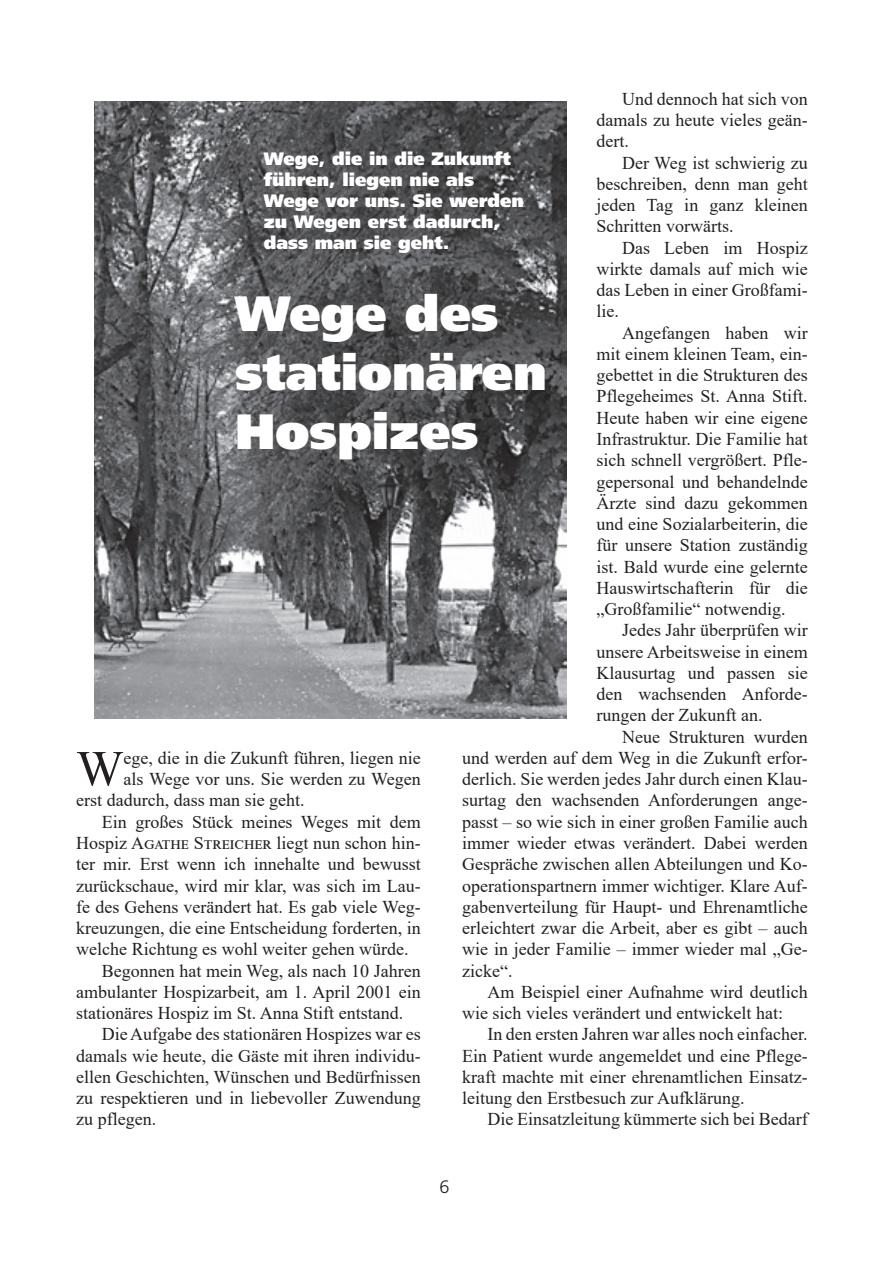
<style>
.page{position:relative;width:893px;height:1263px;background:#fff}
.page>*{position:absolute;margin:0;border:0;box-sizing:border-box;transform-origin:0 0}
.t1{font:50.1px "Times New Roman";color:#231f20}
.t2{font:900 49.5px/59.4px "Frutiger";color:#fff}
.t3{font:18px/21.3px "Times New Roman";color:#231f20;text-align:justify}
.t4{font:900 18px/21px "Frutiger";letter-spacing:-.02em;color:#fff}
</style>
<div class="page">
<img style="left:94px;top:101px;width:473px;height:617px">
<p class="t3" style="left:596px;top:88px;width:213px;text-indent:26px">Und dennoch hat sich von damals zu heute vieles geän&shy;dert.</p>
<p class="t3" style="left:596px;top:151px;width:213px;text-indent:26px">Der Weg ist schwierig zu beschreiben, denn man geht jeden Tag in ganz kleinen Schritten vorwärts.</p>
<p class="t3" style="left:596px;top:236px;width:213px;text-indent:26px">Das Leben im Hospiz wirkte damals auf mich wie das Leben in einer Großfami&shy;lie.</p>
<p class="t3" style="left:596px;top:321px;width:213px;text-indent:26px">Angefangen haben wir mit einem kleinen Team, ein&shy;gebettet in die Strukturen des Pflegeheimes St. Anna Stift.<br>Heute haben wir eine eigene Infrastruktur. Die Familie hat sich schnell vergrößert. Pfle&shy;gepersonal und behandelnde Ärzte sind dazu gekommen und eine Sozialarbeiterin, die für unsere Station zuständig ist. Bald wurde eine gelernte Hauswirtschafterin für die „Großfamilie“ notwendig.</p>
<p class="t3" style="left:596px;top:619px;width:213px;text-indent:26px">Jedes Jahr überprüfen wir unsere Arbeitsweise in einem Klausurtag und passen sie den wachsenden Anforde&shy;rungen der Zukunft an.</p>
<p class="t3" style="left:462px;top:725px;width:347px;text-indent:160px">Neue Strukturen wurden und werden auf dem Weg in die Zukunft erfor&shy;derlich. Sie werden jedes Jahr durch einen Klau&shy;surtag den wachsenden Anforderungen ange&shy;passt – so wie sich in einer großen Familie auch immer wieder etwas verändert. Dabei werden Gespräche zwischen allen Abteilungen und Ko&shy;operationspartnern immer wichtiger. Klare Auf&shy;gabenverteilung für Haupt- und Ehrenamtliche erleichtert zwar die Arbeit, aber es gibt – auch wie in jeder Familie – immer wieder mal „Ge&shy;zicke“.</p>
<p class="t3" style="left:462px;top:980px;width:347px;text-indent:26px">Am Beispiel einer Aufnahme wird deutlich wie sich vieles verändert und entwickelt hat:</p>
<p class="t3" style="left:462px;top:1023px;width:347px;text-indent:26px">In den ersten Jahren war alles noch einfacher.<br>Ein Patient wurde angemeldet und eine Pflege&shy;kraft machte mit einer ehrenamtlichen Einsatz&shy;leitung den Erstbesuch zur Aufklärung.</p>
<p class="t3" style="left:488px;top:1108px;width:322px">Die Einsatzleitung kümmerte sich bei Bedarf</p>
<p class="t4" style="left:264px;top:148px;width:262px">Wege, die in die Zukunft führen, liegen nie als<br>Wege vor uns. Sie werden zu Wegen erst dadurch, dass man sie geht.</p>
<h2 class="t2" style="left:235px;top:283px;width:313px">Wege des stationären<br>Hospizes</h2>
<h1 class="t1" style="left:76px;top:733px;width:49px">W</h1>
<p class="t3" style="left:124px;top:747px;width:299px">ege, die in die Zukunft führen, liegen nie</p>
<p class="t3" style="left:124px;top:768px;width:299px">als Wege vor uns. Sie werden zu Wegen</p>
<p class="t3" style="left:76px;top:789px;width:230px">erst dadurch, dass man sie geht.</p>
<p class="t3" style="left:102px;top:810px;width:320px">Ein großes Stück meines Weges mit dem</p>
<p class="t3" style="left:76px;top:832px;width:346px">Hospiz Agathe Streicher liegt nun schon hin-</p>
<p class="t3" style="left:76px;top:853px;width:346px">ter mir. Erst wenn ich innehalte und bewusst</p>
<p class="t3" style="left:76px;top:874px;width:346px">zurückschaue, wird mir klar, was sich im Lau-</p>
<p class="t3" style="left:76px;top:895px;width:346px">fe des Gehens verändert hat. Es gab viele Weg-</p>
<p class="t3" style="left:76px;top:917px;width:346px">kreuzungen, die eine Entscheidung forderten, in</p>
<p class="t3" style="left:76px;top:938px;width:334px">welche Richtung es wohl weiter gehen würde.</p>
<p class="t3" style="left:102px;top:959px;width:320px">Begonnen hat mein Weg, als nach 10 Jahren</p>
<p class="t3" style="left:76px;top:980px;width:346px">ambulanter Hospizarbeit, am 1. April 2001 ein</p>
<p class="t3" style="left:76px;top:1002px;width:328px">stationäres Hospiz im St. Anna Stift entstand.</p>
<p class="t3" style="left:102px;top:1023px;width:320px">Die Aufgabe des stationären Hospizes war es</p>
<p class="t3" style="left:76px;top:1044px;width:346px">damals wie heute, die Gäste mit ihren individu-</p>
<p class="t3" style="left:76px;top:1066px;width:346px">ellen Geschichten, Wünschen und Bedürfnissen</p>
<p class="t3" style="left:76px;top:1087px;width:346px">zu respektieren und in liebevoller Zuwendung</p>
<p class="t3" style="left:76px;top:1108px;width:81px">zu pflegen.</p>
</div>
